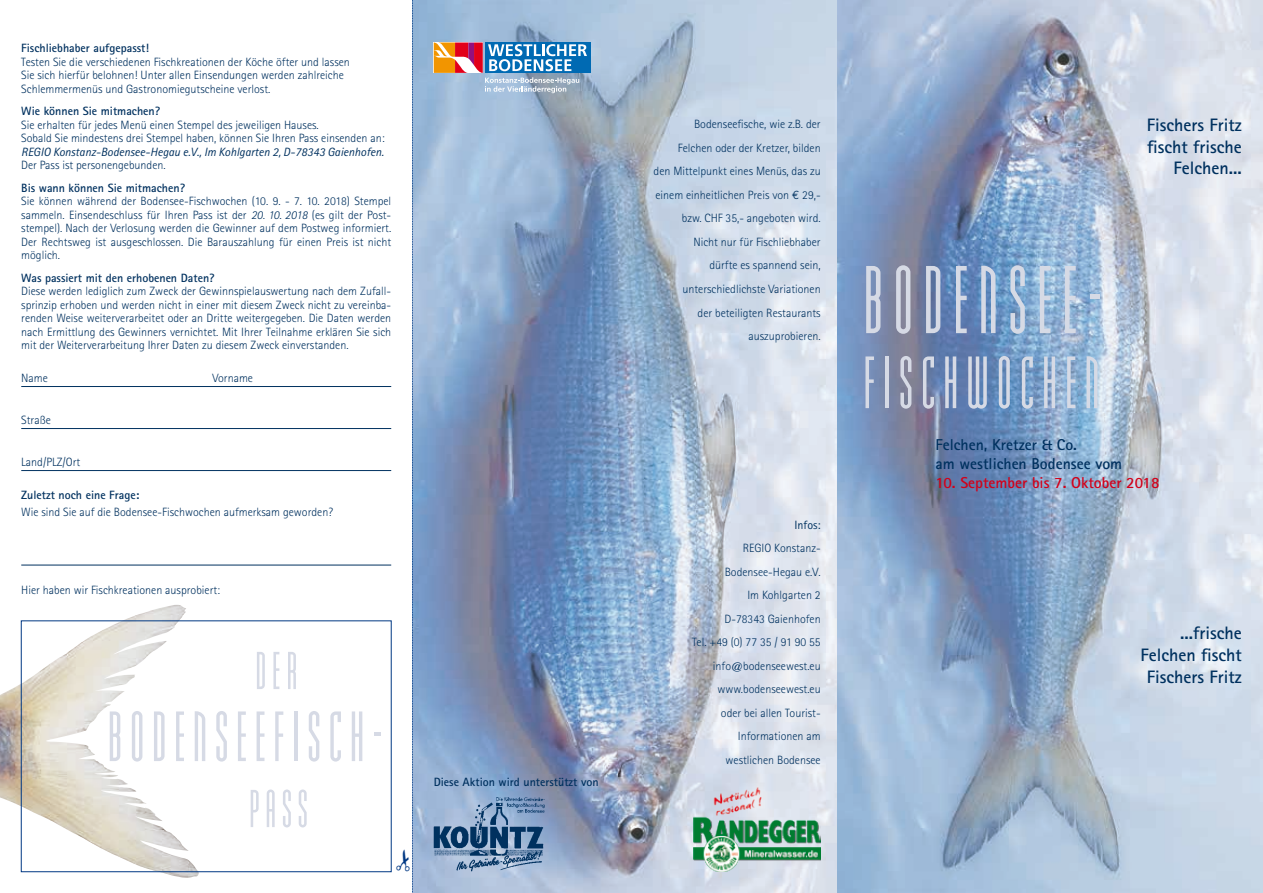
<style>
.page{position:relative;width:1263px;height:893px;background:#fff}
.page>*{position:absolute;margin:0;border:0;box-sizing:border-box;transform-origin:0 0}
.t1{font:97.5px "Modula Tall";letter-spacing:.1em;color:#d6dae5}
.t2{font:75px "Modula Tall";letter-spacing:.1em;color:#d6dae5}
.t3{font:72px "Modula Tall";letter-spacing:.1em;color:#d6dae5}
.t4{font:54px "Modula Tall";letter-spacing:.1em;color:#d6dae5}
.t5{font:700 18px/21.6px "Rotis Sans Serif";color:#00315f;text-align:right}
.t6{font:700 15.75px/18.9px "Rotis Sans Serif";color:#00315f}
.t7{font:700 15.75px "Rotis Sans Serif";color:#d20019}
.t8{font:300 12px/23.5px "Rotis Sans Serif";color:#00315f;text-align:right}
.t9{font:700 12px "Rotis Sans Serif";color:#00315f}
.t10{font:italic 12px "Rotis Sans Serif";color:#00315f}
.t11{font:12px "Rotis Sans Serif";color:#00315f}
.s1{font-style:italic}
.s2{font-family:"Euro Mono";font-weight:400}
</style>
<div class="page">
<img style="left:413px;top:0;width:850px;height:893px">
<div style="left:485px;top:43px;width:105px;height:30px;background:#006ab3"></div>
<svg style="left:434px;top:43px;width:153px;height:50px"></svg>
<img style="left:434px;top:796px;width:112px;height:76px">
<img style="left:693px;top:788px;width:128px;height:84px">
<img style="left:0;top:606px;width:200px;height:272px">
<hr style="left:21px;top:386px;width:370px;height:1px;background:#00315f">
<hr style="left:21px;top:428px;width:370px;height:1px;background:#00315f">
<hr style="left:21px;top:470px;width:370px;height:1px;background:#00315f">
<hr style="left:21px;top:565px;width:370px;height:1px;background:#00315f">
<svg style="left:412px;top:0;width:1px;height:893px"></svg>
<p class="t9" style="left:21px;top:40px;width:129px">Fischliebhaber aufgepasst!</p>
<p class="t8" style="left:21px;top:55px;width:330px;line-height:13.5px;text-align:left">Testen Sie die verschiedenen Fischkreationen der Köche öfter und lassen<br>Sie sich hierfür belohnen! Unter allen Einsendungen werden zahlreiche<br>Schlemmermenüs und Gastronomiegutscheine verlost.</p>
<p class="t9" style="left:21px;top:103px;width:140px">Wie können Sie mitmachen?</p>
<p class="t8" style="left:21px;top:118px;width:365px;line-height:13.5px;text-align:left">Sie erhalten für jedes Menü einen Stempel des jeweiligen Hauses.<br>Sobald Sie mindestens drei Stempel haben, können Sie Ihren Pass einsenden an:</p>
<p class="t10" style="left:21px;top:144px;width:364px">REGIO Konstanz-Bodensee-Hegau e.V., Im Kohlgarten 2, D-78343 Gaienhofen.</p>
<p class="t8" style="left:21px;top:153px;width:146px">Der Pass ist personengebunden.</p>
<p class="t9" style="left:21px;top:180px;width:165px">Bis wann können Sie mitmachen?</p>
<p class="t8" style="left:21px;top:194px;width:371px;line-height:13.5px;text-align:justify">Sie können während der Bodensee-Fischwochen (10. 9. - 7. 10. 2018) Stempel sammeln. Einsendeschluss für Ihren Pass ist der <span class="s1">20. 10. 2018</span> (es gilt der Post&shy;stempel). Nach der Verlosung werden die Gewinner auf dem Postweg informiert.<br>Der Rechtsweg ist ausgeschlossen. Die Barauszahlung für einen Preis ist nicht möglich.</p>
<p class="t9" style="left:21px;top:270px;width:195px">Was passiert mit den erhobenen Daten?</p>
<p class="t8" style="left:21px;top:284px;width:371px;line-height:13.5px;text-align:justify">Diese werden lediglich zum Zweck der Gewinnspielauswertung nach dem Zufall&shy;sprinzip erhoben und werden nicht in einer mit diesem Zweck nicht zu vereinba&shy;renden Weise weiterverarbeitet oder an Dritte weitergegeben. Die Daten werden nach Ermittlung des Gewinners vernichtet. Mit Ihrer Teilnahme erklären Sie sich mit der Weiterverarbeitung Ihrer Daten zu diesem Zweck einverstanden.</p>
<p class="t8" style="left:21px;top:366px;width:28px">Name</p>
<p class="t8" style="left:213px;top:366px;width:42px">Vorname</p>
<p class="t8" style="left:21px;top:408px;width:31px">Straße</p>
<p class="t8" style="left:21px;top:450px;width:61px">Land/PLZ/Ort</p>
<p class="t9" style="left:21px;top:487px;width:119px">Zuletzt noch eine Frage:</p>
<p class="t8" style="left:21px;top:500px;width:313px">Wie sind Sie auf die Bodensee-Fischwochen aufmerksam geworden?</p>
<p class="t8" style="left:21px;top:578px;width:200px">Hier haben wir Fischkreationen ausprobiert:</p>
<h3 class="t4" style="left:255px;top:645px;width:44px">DER</h3>
<h3 class="t3" style="left:108px;top:702px;width:278px">BODENSEEFISCH-</h3>
<h3 class="t4" style="left:248px;top:783px;width:61px">PASS</h3>
<p class="t9" style="left:434px;top:774px;width:166px">Diese Aktion wird unterstützt von</p>
<p class="t8" style="left:654px;top:112px;width:169px">Bodenseefische, wie z.B. der<br>Felchen oder der Kretzer, bilden<br>den Mittelpunkt eines Menüs, das zu einem einheitlichen Preis von <span class="s2">D</span> 29,- bzw. CHF 35,- angeboten wird.<br>Nicht nur für Fischliebhaber<br>dürfte es spannend sein, unterschiedlichste Variationen<br>der beteiligten Restaurants auszuprobieren.</p>
<p class="t11" style="left:794px;top:517px;width:28px">Infos:</p>
<p class="t8" style="left:692px;top:536px;width:130px">REGIO Konstanz-<br>Bodensee-Hegau e.V.<br>Im Kohlgarten 2<br>D-78343 Gaienhofen<br>Tel. +49 (0) 77 35 / 91 90 55 info@bodenseewest.eu www.bodenseewest.eu<br>oder bei allen Tourist-<br>Informationen am westlichen Bodensee</p>
<h3 class="t5" style="left:1147px;top:114px;width:96px">Fischers Fritz fischt frische<br>Felchen...</h3>
<h1 class="t1" style="left:863px;top:254px;width:242px">BODENSEE-</h1>
<h2 class="t2" style="left:863px;top:347px;width:238px">FISCHWOCHEN</h2>
<h3 class="t6" style="left:935px;top:435px;width:188px">Felchen, Kretzer &amp; Co.<br>am westlichen Bodensee vom</h3>
<h3 class="t7" style="left:935px;top:473px;width:225px">10. September bis 7. Oktober 2018</h3>
<h3 class="t5" style="left:1140px;top:622px;width:103px">...frische<br>Felchen fischt<br>Fischers Fritz</h3>
</div>
